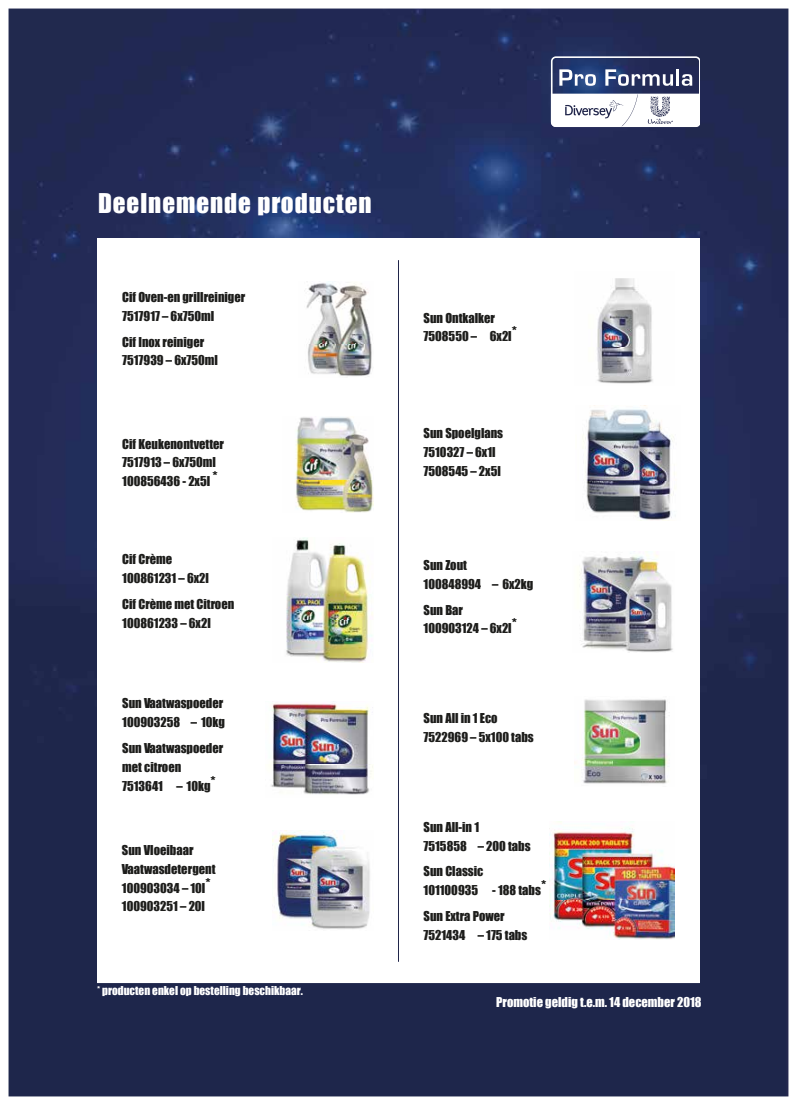
<style>
.page{position:relative;width:797px;height:1105px;background:#fff}
.page>*{position:absolute;margin:0;border:0;box-sizing:border-box;transform-origin:0 0}
.t1{font:25px "Impact";letter-spacing:.04em;color:#fff}
.t2{font:12.5px/18.8px "Impact";color:#1d1d1b}
.t3{font:12.5px "Impact";color:#fff}
.t4{font:11.25px "Impact";color:#fff}
.s1{font-size:18.75px}
</style>
<div class="page">
<img style="left:9px;top:9px;width:779px;height:1087px">
<div style="left:97px;top:239px;width:602px;height:744px;background:#fff"></div>
<svg style="left:551px;top:56px;width:148px;height:71px"></svg>
<hr style="left:398px;top:260px;width:1px;height:702px;background:#20254a">
<img style="left:304px;top:281px;width:68px;height:96px">
<img style="left:295px;top:417px;width:78px;height:95px">
<img style="left:286px;top:537px;width:87px;height:125px">
<img style="left:597px;top:278px;width:56px;height:106px">
<img style="left:549px;top:821px;width:125px;height:119px">
<img style="left:574px;top:699px;width:95px;height:85px">
<img style="left:582px;top:409px;width:94px;height:111px">
<img style="left:579px;top:553px;width:94px;height:99px">
<img style="left:273px;top:831px;width:97px;height:98px">
<img style="left:271px;top:701px;width:102px;height:94px">
<h1 class="t1" style="left:98px;top:184px;width:275px">Deelnemende producten</h1>
<p class="t2" style="left:122px;top:287px;width:125px">Cif Oven-en grillreiniger<br>7517917 – 6x750ml</p>
<p class="t2" style="left:122px;top:332px;width:97px">Cif Inox reiniger<br>7517939 – 6x750ml</p>
<p class="t2" style="left:122px;top:434px;width:103px">Cif Keukenontvetter<br>7517913 – 6x750ml<br>100856436 - 2x5l <span class="s1">*</span></p>
<p class="t2" style="left:122px;top:550px;width:88px">Cif Crème<br>100861231 – 6x2l</p>
<p class="t2" style="left:122px;top:594px;width:113px">Cif Crème met Citroen<br>100861233 – 6x2l</p>
<p class="t2" style="left:122px;top:694px;width:104px">Sun Vaatwaspoeder<br>100903258 – 10kg</p>
<p class="t2" style="left:122px;top:738px;width:102px">Sun Vaatwaspoeder met citroen<br>7513641 – 10kg<span class="s1">*</span></p>
<p class="t2" style="left:122px;top:840px;width:95px">Sun Vloeibaar<br>Vaatwasdetergent<br>100903034 – 10l<span class="s1">*<br></span>100903251 – 20l</p>
<p class="t4" style="left:97px;top:982px;width:207px">* producten enkel op bestelling beschikbaar.</p>
<p class="t2" style="left:423px;top:308px;width:95px">Sun Ontkalker<br>7508550 – 6x2l<span class="s1">*</span></p>
<p class="t2" style="left:423px;top:423px;width:81px">Sun Spoelglans<br>7510327 – 6x1l<br>7508545 – 2x5l</p>
<p class="t2" style="left:423px;top:555px;width:111px">Sun Zout<br>100848994 – 6x2kg</p>
<p class="t2" style="left:423px;top:600px;width:95px">Sun Bar<br>100903124 – 6x2l<span class="s1">*</span></p>
<p class="t2" style="left:423px;top:708px;width:112px">Sun All in 1 Eco<br>7522969 – 5x100 tabs</p>
<p class="t2" style="left:423px;top:817px;width:109px">Sun All-in 1<br>7515858 – 200 tabs</p>
<p class="t2" style="left:423px;top:862px;width:124px">Sun Classic<br>101100935 - 188 tabs<span class="s1">*</span></p>
<p class="t2" style="left:423px;top:906px;width:105px">Sun Extra Power<br>7521434 – 175 tabs</p>
<p class="t3" style="left:496px;top:992px;width:207px">Promotie geldig t.e.m. 14 december 2018</p>
</div>
